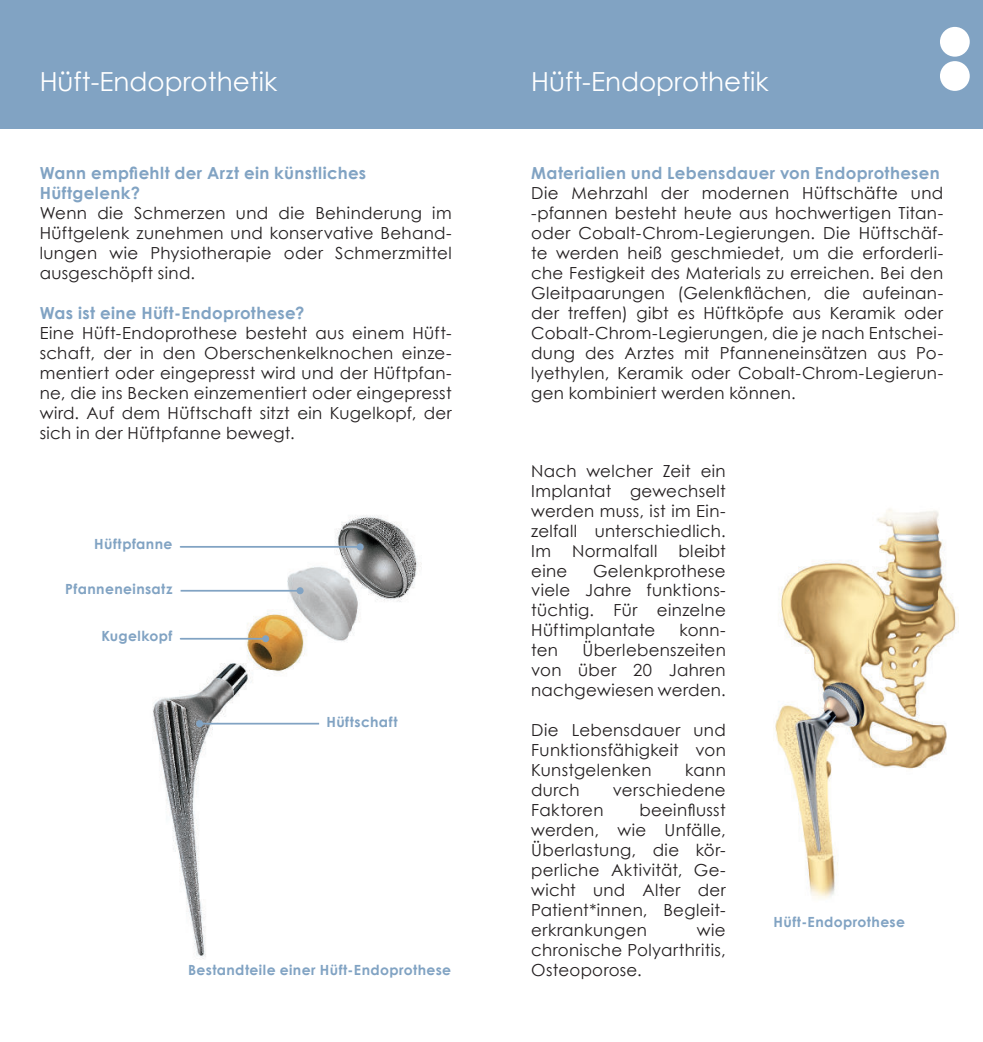
<style>
.page{position:relative;width:983px;height:1042px;background:#fff}
.page>*{position:absolute;margin:0;border:0;box-sizing:border-box;transform-origin:0 0}
.t1{font:26.25px "Century Gothic";color:#fff}
.t2{font:16.62px/19.9px "Century Gothic";letter-spacing:.02em;color:#231f20;text-align:justify}
.t3{font:700 16.62px/19.9px "Century Gothic";letter-spacing:.02em;color:#81a3c3}
.t4{font:700 14px "Century Gothic";letter-spacing:.025em;color:#81a3c3}
</style>
<div class="page">
<div style="left:0;top:0;width:982px;height:129px;background:#81a3c3"></div>
<div style="left:939px;top:61px;width:30px;height:30px;background:#fff;border-radius:50%"></div>
<div style="left:939px;top:27px;width:30px;height:30px;background:#fff;border-radius:50%"></div>
<img style="left:152px;top:515px;width:270px;height:444px">
<img style="left:775px;top:509px;width:181px;height:390px">
<hr style="left:180px;top:546px;width:180px;height:2px;background:#81a3c3">
<div style="left:356px;top:543px;width:7px;height:7px;background:#81a3c3;border-radius:50%"></div>
<hr style="left:180px;top:590px;width:120px;height:1px;background:#81a3c3">
<div style="left:296px;top:587px;width:7px;height:7px;background:#81a3c3;border-radius:50%"></div>
<hr style="left:180px;top:638px;width:85px;height:1px;background:#81a3c3">
<div style="left:262px;top:635px;width:7px;height:7px;background:#81a3c3;border-radius:50%"></div>
<hr style="left:199px;top:723px;width:120px;height:1px;background:#81a3c3">
<div style="left:196px;top:720px;width:7px;height:7px;background:#81a3c3;border-radius:50%"></div>
<h1 class="t1" style="left:40px;top:71px;width:239px">Hüft-Endoprothetik</h1>
<h1 class="t1" style="left:531px;top:71px;width:239px">Hüft-Endoprothetik</h1>
<p class="t3" style="left:40px;top:162px;width:328px">Wann empfiehlt der Arzt ein künstliches<br>Hüftgelenk?</p>
<p class="t2" style="left:40px;top:205px;width:413px">Wenn die Schmerzen und die Behinderung im Hüftgelenk zunehmen und konservative Behand&shy;lungen wie Physiotherapie oder Schmerzmittel ausgeschöpft sind.</p>
<p class="t3" style="left:40px;top:302px;width:266px">Was ist eine Hüft-Endoprothese?</p>
<p class="t2" style="left:40px;top:324px;width:413px">Eine Hüft-Endoprothese besteht aus einem Hüft&shy;schaft, der in den Oberschenkelknochen einze&shy;mentiert oder eingepresst wird und der Hüftpfan&shy;ne, die ins Becken einzementiert oder eingepresst wird. Auf dem Hüftschaft sitzt ein Kugelkopf, der sich in der Hüftpfanne bewegt.</p>
<p class="t4" style="left:94px;top:533px;width:80px">Hüftpfanne</p>
<p class="t4" style="left:65px;top:583px;width:109px">Pfanneneinsatz</p>
<p class="t4" style="left:101px;top:630px;width:73px">Kugelkopf</p>
<p class="t4" style="left:326px;top:711px;width:73px">Hüftschaft</p>
<p class="t4" style="left:188px;top:959px;width:265px">Bestandteile einer Hüft-Endoprothese</p>
<p class="t3" style="left:531px;top:165px;width:410px">Materialien und Lebensdauer von Endoprothesen</p>
<p class="t2" style="left:531px;top:185px;width:413px">Die Mehrzahl der modernen Hüftschäfte und -pfannen besteht heute aus hochwertigen Titan&shy;oder Cobalt-Chrom-Legierungen. Die Hüftschäf&shy;te werden heiß geschmiedet, um die erforderli&shy;che Festigkeit des Materials zu erreichen. Bei den Gleitpaarungen (Gelenkflächen, die aufeinan&shy;der treffen) gibt es Hüftköpfe aus Keramik oder Cobalt-Chrom-Legierungen, die je nach Entschei&shy;dung des Arztes mit Pfanneneinsätzen aus Po&shy;lyethylen, Keramik oder Cobalt-Chrom-Legierun&shy;gen kombiniert werden können.</p>
<p class="t2" style="left:531px;top:462px;width:196px">Nach welcher Zeit ein Implantat gewechselt werden muss, ist im Ein&shy;zelfall unterschiedlich.<br>Im</p>
<p class="t2" style="left:572px;top:542px;width:87px">Normalfall</p>
<p class="t2" style="left:678px;top:542px;width:49px">bleibt</p>
<p class="t2" style="left:531px;top:562px;width:38px">eine</p>
<p class="t2" style="left:531px;top:562px;width:196px;text-indent:62px">Gelenkprothese viele Jahre funktions&shy;tüchtig. Für einzelne Hüftimplantate</p>
<p class="t2" style="left:679px;top:622px;width:48px">konn-</p>
<p class="t2" style="left:531px;top:642px;width:196px;text-indent:51px">Überlebenszeiten von über 20 Jahren nachgewiesen werden.</p>
<p class="t2" style="left:531px;top:722px;width:196px">Die Lebensdauer und Funktionsfähigkeit von Kunstgelenken</p>
<p class="t2" style="left:531px;top:642px;width:28px">ten</p>
<p class="t2" style="left:685px;top:761px;width:42px">kann</p>
<p class="t2" style="left:531px;top:781px;width:50px">durch</p>
<p class="t2" style="left:612px;top:781px;width:114px">verschiedene</p>
<p class="t2" style="left:531px;top:800px;width:74px">Faktoren</p>
<p class="t2" style="left:531px;top:800px;width:196px;text-indent:108px">beeinflusst werden, wie Unfälle, Überlastung, die kör&shy;perliche Aktivität, Ge&shy;wicht und Alter der Patient*innen, Begleit&shy;erkrankungen</p>
<p class="t2" style="left:531px;top:921px;width:196px;text-indent:166px">wie chronische Polyarthritis, Osteoporose.</p>
<p class="t4" style="left:773px;top:911px;width:133px">Hüft-Endoprothese</p>
</div>
